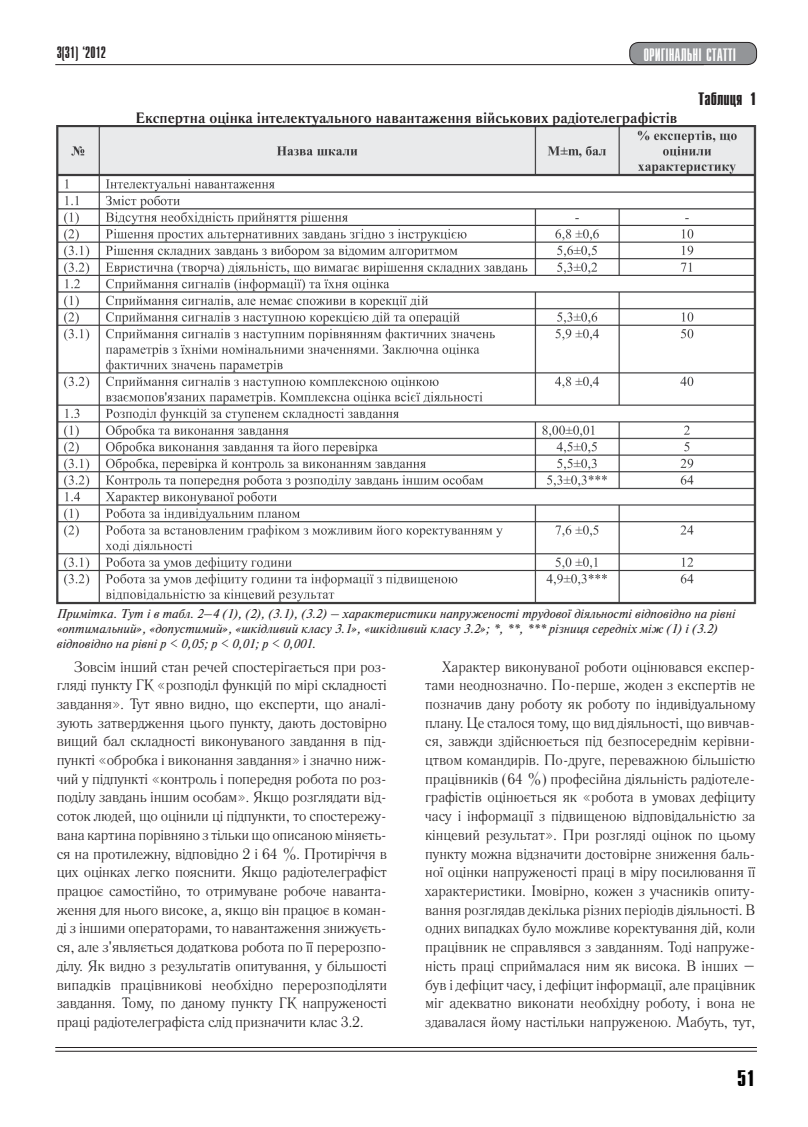
<style>
.page{position:relative;width:808px;height:1127px;background:#fff}
.page>*{position:absolute;margin:0;border:0;box-sizing:border-box;transform-origin:0 0}
.t1{font:22.5px "Compact C Bold Cyrillic";color:#000}
.t2{font:18px "Compact C";color:#fff}
.t3{font:18px "Compact C Bold Cyrillic";color:#231f20}
.t4{font:16.5px "Compact C";color:#231f20}
.t5{font:15px/18.8px "Literaturnaya C";letter-spacing:-.015em;color:#231f20;text-align:justify}
.t6{font:700 15px "Literaturnaya C";color:#231f20}
.t7{font:italic 12.75px/15.1px "Newton 7 C";color:#231f20}
</style>
<div class="page">
<svg style="left:55px;top:1050px;width:702px;height:1px"></svg>
<hr style="left:55px;top:1047px;width:702px;height:1px;background:#231f20">
<hr style="left:55px;top:1051px;width:702px;height:1px;background:#231f20">
<div style="left:630px;top:42px;width:126px;height:23px;background:#939598;border-radius:9px"></div>
<div style="left:629px;top:42px;width:128px;height:23px;border:1px solid #231f20;border-radius:9px"></div>
<hr style="left:55px;top:64px;width:649px;height:1px;background:#231f20">
<img style="left:57px;top:126px;width:700px;height:479px">
<p class="t4" style="left:57px;top:45px;width:51px">3(31) ‘2012</p>
<p class="t2" style="left:643px;top:46px;width:94px">ОРИГІНАЛЬНІ СТАТТІ</p>
<p class="t6" style="left:136px;top:108px;width:543px">Експертна оцінка інтелектуального навантаження військових радіотелеграфістів</p>
<p class="t3" style="left:698px;top:89px;width:60px">Taблиця 1</p>
<p class="t7" style="left:57px;top:606px;width:680px">Примітка. Тут і в табл. 2–4 (1), (2), (3.1), (3.2) – характеристики напруженості трудової діяльності відповідно на рівні «оптимальний», «допустимий», «шкідливий класу 3.1», «шкідливий класу 3.2»; *, **, *** різниця середніх між (1) і (3.2) відповідно на рівні p &lt; 0,05; p &lt; 0,01; p &lt; 0,001.</p>
<p class="t5" style="left:57px;top:657px;width:332px;text-indent:17px">Зовсім інший стан речей спостерігається при роз&shy;гляді пункту ГК «розподіл функцій по мірі складності завдання». Тут явно видно, що експерти, що аналі&shy;зують затвердження цього пункту, дають достовірно вищий бал складності виконуваного завдання в під&shy;пункті «обробка і виконання завдання» і значно ниж&shy;чий у підпункті «контроль і попередня робота по роз&shy;поділу завдань іншим особам». Якщо розглядати від&shy;соток людей, що оцінили ці підпункти, то спостережу&shy;вана картина порівняно з тільки що описаною міняєть&shy;ся на протилежну, відповідно 2 і 64 %. Протиріччя в цих оцінках легко пояснити. Якщо радіотелеграфіст працює самостійно, то отримуване робоче наванта&shy;ження для нього високе, а, якщо він працює в коман&shy;ді з іншими операторами, то навантаження знижуєть&shy;ся, але з'являється додаткова робота по її перерозпо&shy;ділу. Як видно з результатів опитування, у більшості випадків працівникові необхідно перерозподіляти завдання. Тому, по даному пункту ГК напруженості праці радіотелеграфіста слід призначити клас 3.2.</p>
<p class="t5" style="left:425px;top:657px;width:332px;text-indent:17px">Характер виконуваної роботи оцінювався експер&shy;тами неоднозначно. По- перше, жоден з експертів не позначив дану роботу як роботу по індивідуальному плану. Це сталося тому, що вид діяльності, що вивчав&shy;ся, завжди здійснюється під безпосереднім керівни&shy;цтвом командирів. По-друге, переважною більшістю працівників (64 %) професійна діяльність радіотеле&shy;графістів оцінюється як «робота в умовах дефіциту часу і інформації з підвищеною відповідальністю за кінцевий результат». При розгляді оцінок по цьому пункту можна відзначити достовірне зниження баль&shy;ної оцінки напруженості праці в міру посилювання її характеристики. Імовірно, кожен з учасників опиту&shy;вання розглядав декілька різних періодів діяльності. В одних випадках було можливе коректування дій, коли працівник не справлявся з завданням. Тоді напруже&shy;ність праці сприймалася ним як висока. В інших – був і дефіцит часу, і дефіцит інформації, але працівник міг адекватно виконати необхідну роботу, і вона не здавалася йому настільки напруженою. Мабуть, тут,</p>
<h1 class="t1" style="left:737px;top:1067px;width:20px">51</h1>
</div>
